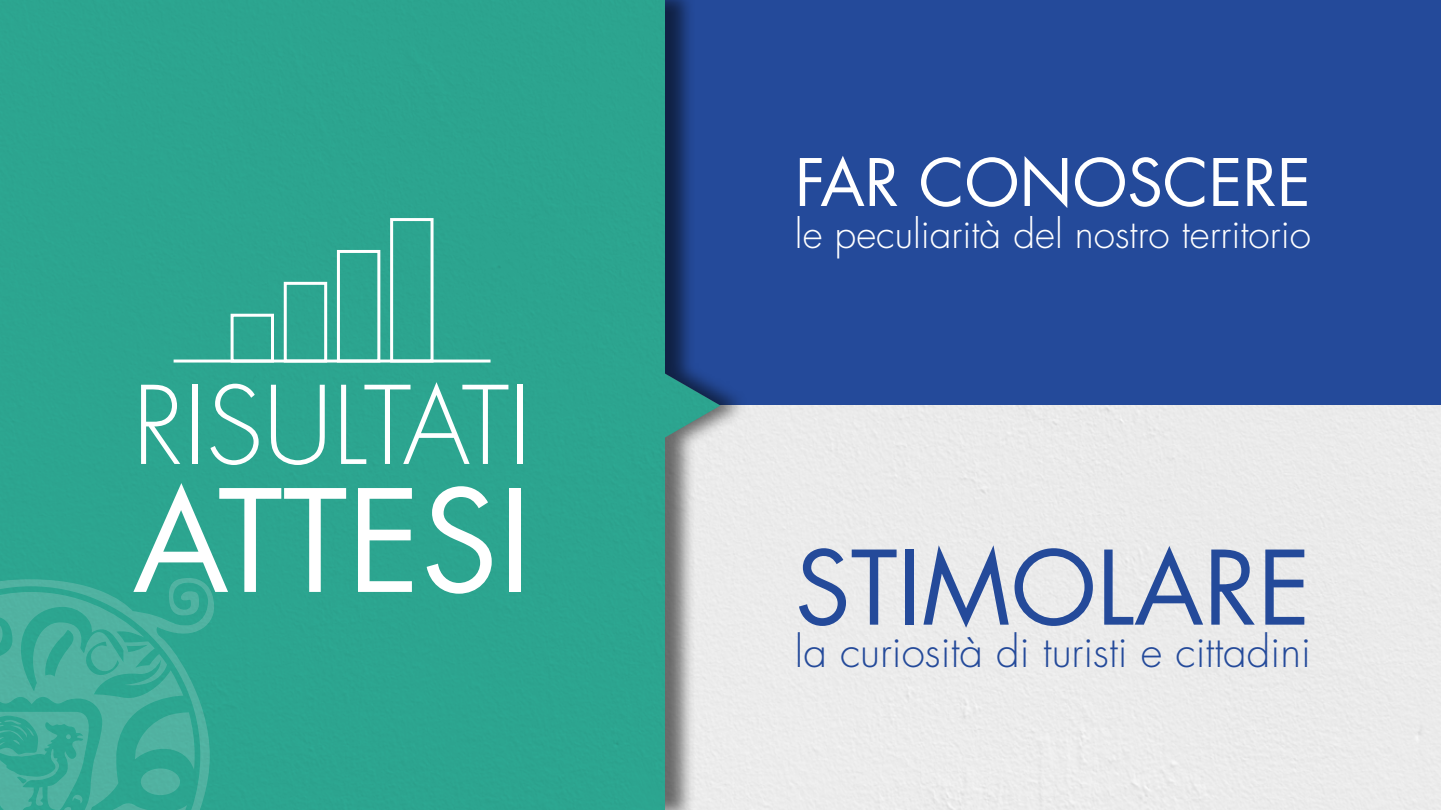
<style>
.page{position:relative;width:1441px;height:810px;background:#fff}
.page>*{position:absolute;margin:0;border:0;box-sizing:border-box;transform-origin:0 0}
.t1{font:137.85px "Futura";color:#fff}
.t2{font:300 105.15px "Futura";color:#fff}
.t3{font:99.6px "Futura";color:#244a9a}
.t4{font:63.6px "Futura";color:#fff}
.t5{font:300 42.15px "Futura";color:#244a9a}
.t6{font:300 38.85px "Futura";color:#fff}
</style>
<div class="page">
<div style="left:0;top:0;width:1440px;height:810px;background:#ebebeb"></div>
<div style="left:749px;top:0;width:691px;height:405px;background:#244a9a"></div>
<div style="left:3px;top:0;width:746px;height:810px;background:#000;opacity:.55"></div>
<svg style="left:0;top:0;width:720px;height:810px;background:#32a291"></svg>
<svg style="left:0;top:575px;width:214px;height:235px;background:#3eab98"></svg>
<hr style="left:173px;top:360px;width:317px;height:3px;background:#fff">
<div style="left:230px;top:314px;width:44px;height:49px;border:3px solid #fff"></div>
<div style="left:284px;top:282px;width:43px;height:81px;border:3px solid #fff"></div>
<div style="left:337px;top:250px;width:43px;height:113px;border:3px solid #fff"></div>
<div style="left:390px;top:218px;width:43px;height:145px;border:3px solid #fff"></div>
<h2 class="t2" style="left:132px;top:362px;width:400px">RISULTATI</h2>
<h1 class="t1" style="left:132px;top:453px;width:400px">ATTESI</h1>
<h3 class="t4" style="left:795px;top:142px;width:517px">FAR CONOSCERE</h3>
<p class="t6" style="left:795px;top:211px;width:517px">le peculiarità del nostro territorio</p>
<h3 class="t3" style="left:795px;top:524px;width:517px">STIMOLARE</h3>
<p class="t5" style="left:795px;top:627px;width:517px">la curiosità di turisti e cittadini</p>
</div>
